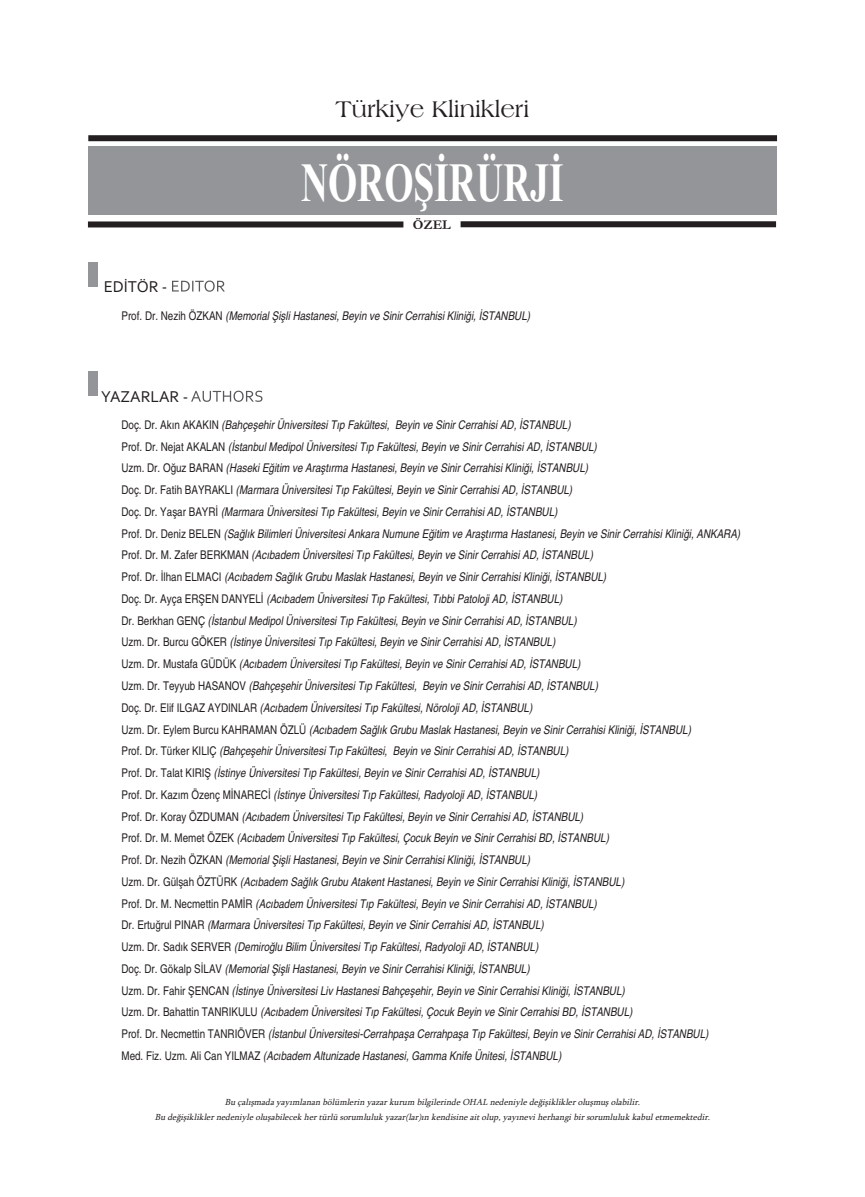
<style>
.page{position:relative;width:865px;height:1197px;background:#fff}
.page>*{position:absolute;margin:0;border:0;box-sizing:border-box;transform-origin:0 0}
.t1{font:700 55.35px "Times New Roman";color:#fff;scale:.68 1}
.t2{font:24px "Americana BT Roman";color:#231f20}
.t3{font:16.5px "Corbel";color:#231f20}
.t4{font:700 13.5px "Garamond";color:#231f20}
.t5{font:italic condensed 12px/21.8px "Helvetica";color:#231f20}
.t6{font:italic 9px/15px "Sylfaen";color:#231f20;text-align:center}
.s1{font-style:normal}
</style>
<div class="page">
<div style="left:88px;top:147px;width:688px;height:68px;background:#939598"></div>
<div style="left:88px;top:135px;width:689px;height:6px;background:#231f20"></div>
<div style="left:88px;top:221px;width:315px;height:6px;background:#231f20"></div>
<div style="left:460px;top:221px;width:316px;height:6px;background:#231f20"></div>
<div style="left:88px;top:262px;width:9px;height:25px;background:#939598"></div>
<div style="left:88px;top:371px;width:9px;height:25px;background:#939598"></div>
<svg style="left:172px;top:280px;width:52px;height:12px"></svg>
<svg style="left:191px;top:390px;width:71px;height:12px"></svg>
<h3 class="t3" style="left:104px;top:276px;width:65px">EDİTÖR -</h3>
<h2 class="t2" style="left:335px;top:94px;width:195px">Türkiye Klinikleri</h2>
<h1 class="t1" style="left:301px;top:149px;width:388px">NÖROŞİRÜRJİ</h1>
<p class="t4" style="left:413px;top:216px;width:39px">ÖZEL</p>
<p class="t5" style="left:121px;top:305px;width:410px"><span class="s1">Prof. Dr. Nezih ÖZKAN</span> (Memorial Şişli Hastanesi, Beyin ve Sinir Cerrahisi Kliniği, İSTANBUL)</p>
<h3 class="t3" style="left:101px;top:386px;width:88px">YAZARLAR -</h3>
<p class="t5" style="left:121px;top:414px;width:620px"><span class="s1">Doç. Dr. Akın AKAKIN</span> (Bahçeşehir Üniversitesi Tıp Fakültesi, Beyin ve Sinir Cerrahisi AD, İSTANBUL)<br><span class="s1">Prof. Dr. Nejat AKALAN</span> (İstanbul Medipol Üniversitesi Tıp Fakültesi, Beyin ve Sinir Cerrahisi AD, İSTANBUL)<br><span class="s1">Uzm. Dr. Oğuz BARAN</span> (Haseki Eğitim ve Araştırma Hastanesi, Beyin ve Sinir Cerrahisi Kliniği, İSTANBUL)<br><span class="s1">Doç. Dr. Fatih BAYRAKLI</span> (Marmara Üniversitesi Tıp Fakültesi, Beyin ve Sinir Cerrahisi AD, İSTANBUL)<br><span class="s1">Doç. Dr. Yaşar BAYRİ</span> (Marmara Üniversitesi Tıp Fakültesi, Beyin ve Sinir Cerrahisi AD, İSTANBUL)<br><span class="s1">Prof. Dr. Deniz BELEN</span> (Sağlık Bilimleri Üniversitesi Ankara Numune Eğitim ve Araştırma Hastanesi, Beyin ve Sinir Cerrahisi Kliniği, ANKARA)<br><span class="s1">Prof. Dr. M. Zafer BERKMAN</span> (Acıbadem Üniversitesi Tıp Fakültesi, Beyin ve Sinir Cerrahisi AD, İSTANBUL)<br><span class="s1">Prof. Dr. İlhan ELMACI</span> (Acıbadem Sağlık Grubu Maslak Hastanesi, Beyin ve Sinir Cerrahisi Kliniği, İSTANBUL)<br><span class="s1">Doç. Dr. Ayça ERŞEN DANYELİ</span> (Acıbadem Üniversitesi Tıp Fakültesi, Tıbbi Patoloji AD, İSTANBUL)<br><span class="s1">Dr. Berkhan GENÇ</span> (İstanbul Medipol Üniversitesi Tıp Fakültesi, Beyin ve Sinir Cerrahisi AD, İSTANBUL)<br><span class="s1">Uzm. Dr. Burcu GÖKER</span> (İstinye Üniversitesi Tıp Fakültesi, Beyin ve Sinir Cerrahisi AD, İSTANBUL)<br><span class="s1">Uzm. Dr. Mustafa GÜDÜK</span> (Acıbadem Üniversitesi Tıp Fakültesi, Beyin ve Sinir Cerrahisi AD, İSTANBUL)<br><span class="s1">Uzm. Dr. Teyyub HASANOV</span> (Bahçeşehir Üniversitesi Tıp Fakültesi, Beyin ve Sinir Cerrahisi AD, İSTANBUL)<br><span class="s1">Doç. Dr. Elif ILGAZ AYDINLAR</span> (Acıbadem Üniversitesi Tıp Fakültesi, Nöroloji AD, İSTANBUL)<br><span class="s1">Uzm. Dr. Eylem Burcu KAHRAMAN ÖZLÜ</span> (Acıbadem Sağlık Grubu Maslak Hastanesi, Beyin ve Sinir Cerrahisi Kliniği, İSTANBUL)<br><span class="s1">Prof. Dr. Türker KILIÇ</span> (Bahçeşehir Üniversitesi Tıp Fakültesi, Beyin ve Sinir Cerrahisi AD, İSTANBUL)<br><span class="s1">Prof. Dr. Talat KIRIŞ</span> (İstinye Üniversitesi Tıp Fakültesi, Beyin ve Sinir Cerrahisi AD, İSTANBUL)<br><span class="s1">Prof. Dr. Kazım Özenç MİNARECİ</span> (İstinye Üniversitesi Tıp Fakültesi, Radyoloji AD, İSTANBUL)<br><span class="s1">Prof. Dr. Koray ÖZDUMAN</span> (Acıbadem Üniversitesi Tıp Fakültesi, Beyin ve Sinir Cerrahisi AD, İSTANBUL)<br><span class="s1">Prof. Dr. M. Memet ÖZEK</span> (Acıbadem Üniversitesi Tıp Fakültesi, Çocuk Beyin ve Sinir Cerrahisi BD, İSTANBUL)<br><span class="s1">Prof. Dr. Nezih ÖZKAN</span> (Memorial Şişli Hastanesi, Beyin ve Sinir Cerrahisi Kliniği, İSTANBUL)<br><span class="s1">Uzm. Dr. Gülşah ÖZTÜRK</span> (Acıbadem Sağlık Grubu Atakent Hastanesi, Beyin ve Sinir Cerrahisi Kliniği, İSTANBUL)<br><span class="s1">Prof. Dr. M. Necmettin PAMİR</span> (Acıbadem Üniversitesi Tıp Fakültesi, Beyin ve Sinir Cerrahisi AD, İSTANBUL)<br><span class="s1">Dr. Ertuğrul PINAR</span> (Marmara Üniversitesi Tıp Fakültesi, Beyin ve Sinir Cerrahisi AD, İSTANBUL)<br><span class="s1">Uzm. Dr. Sadık SERVER</span> (Demiroğlu Bilim Üniversitesi Tıp Fakültesi, Radyoloji AD, İSTANBUL)<br><span class="s1">Doç. Dr. Gökalp SİLAV</span> (Memorial Şişli Hastanesi, Beyin ve Sinir Cerrahisi Kliniği, İSTANBUL)<br><span class="s1">Uzm. Dr. Fahir ŞENCAN</span> (İstinye Üniversitesi Liv Hastanesi Bahçeşehir, Beyin ve Sinir Cerrahisi Kliniği, İSTANBUL)<br><span class="s1">Uzm. Dr. Bahattin TANRIKULU</span> (Acıbadem Üniversitesi Tıp Fakültesi, Çocuk Beyin ve Sinir Cerrahisi BD, İSTANBUL)<br><span class="s1">Prof. Dr. Necmettin TANRIÖVER</span> (İstanbul Üniversitesi-Cerrahpaşa Cerrahpaşa Tıp Fakültesi, Beyin ve Sinir Cerrahisi AD, İSTANBUL)<br><span class="s1">Med. Fiz. Uzm. Ali Can YILMAZ</span> (Acıbadem Altunizade Hastanesi, Gamma Knife Ünitesi, İSTANBUL)</p>
<p class="t6" style="left:155px;top:1094px;width:559px">Bu çalışmada yayımlanan bölümlerin yazar kurum bilgilerinde OHAL nedeniyle değişiklikler oluşmuş olabilir.<br>Bu değişiklikler nedeniyle oluşabilecek her türlü sorumluluk yazar(lar)ın kendisine ait olup, yayınevi herhangi bir sorumluluk kabul etmemektedir.</p>
</div>
